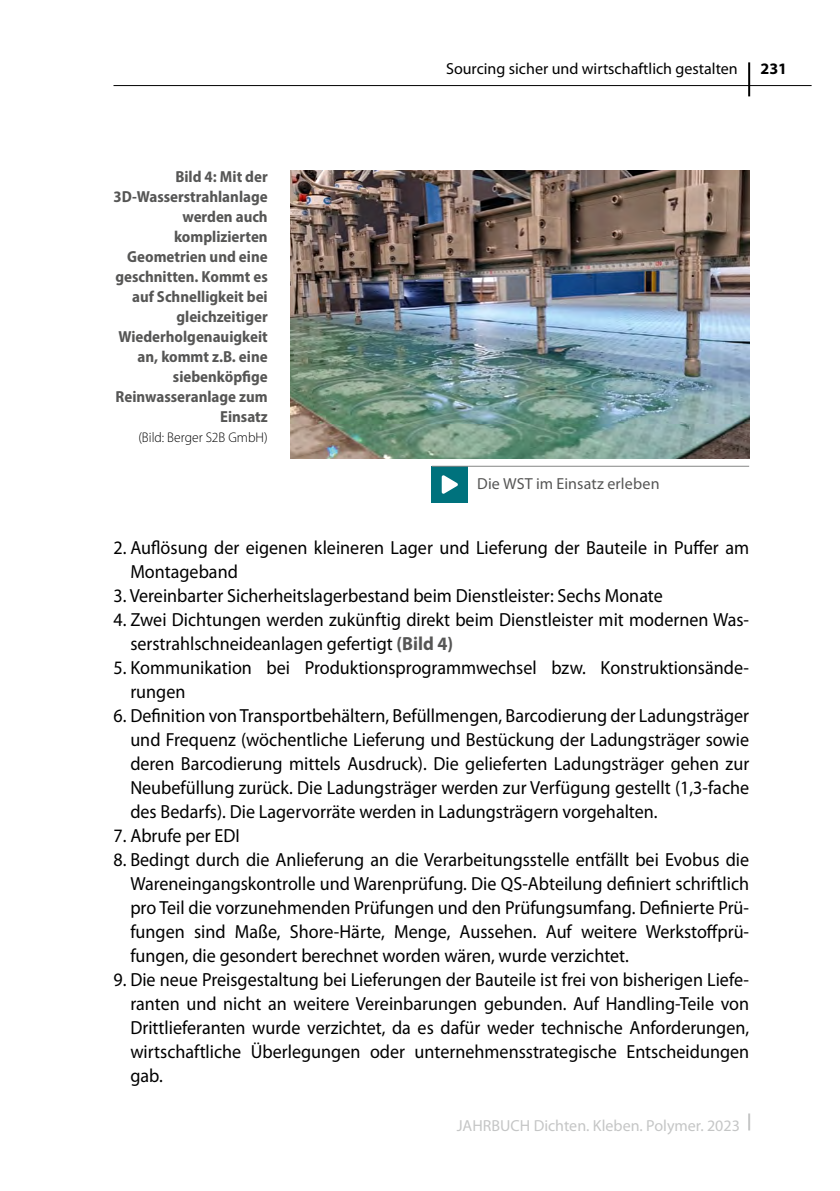
<style>
.page{position:relative;width:840px;height:1191px;background:#fff}
.page>*{position:absolute;margin:0;border:0;box-sizing:border-box;transform-origin:0 0}
.t1{font:19px/24px "Myriad Pro";color:#000;scale:.95 1}
.t2{font:700 semi-condensed 16px/20px "Myriad Pro";color:#565655;text-align:right}
.t3{font:16px "Myriad Pro";color:#000}
.t4{font:16px "Myriad Pro";color:#c5c6c6}
.t5{font:16px "Myriad Pro";letter-spacing:.01em;color:#565655}
.t6{font:700 16px "Myriad Pro";color:#000}
.t7{font:300 14px "Myriad Pro";color:#000}
.s1{font-weight:700;color:#565655}
</style>
<div class="page">
<hr style="left:113px;top:85px;width:698px;height:1px;background:#000">
<hr style="left:747px;top:62px;width:2px;height:34px;background:#000">
<svg style="left:748px;top:1113px;width:1px;height:17px"></svg>
<img style="left:290px;top:170px;width:458px;height:288px">
<div style="left:431px;top:466px;width:37px;height:37px;background:#00727d"></div>
<svg style="left:441px;top:475px;width:17px;height:19px"></svg>
<hr style="left:431px;top:466px;width:317px;height:1px;background:#868786">
<p class="t3" style="left:446px;top:59px;width:293px">Sourcing sicher und wirtschaftlich gestalten</p>
<p class="t6" style="left:760px;top:59px;width:28px">231</p>
<p class="t2" style="left:113px;top:166px;width:155px">Bild 4: Mit der<br>3D-Wasserstrahlanlage werden auch komplizierten<br>Geometrien und eine geschnitten. Kommt es auf Schnelligkeit bei gleichzeitiger<br>Wiederholgenauigkeit an, kommt z.B. eine siebenköpfige<br>Reinwasseranlage zum<br>Einsatz</p>
<p class="t7" style="left:138px;top:429px;width:131px">(Bild: Berger S2B GmbH)</p>
<p class="t5" style="left:477px;top:474px;width:184px">Die WST im Einsatz erleben</p>
<p class="t1" style="left:130px;top:535px;width:652px;text-indent:-17px">2. Auflösung der eigenen kleineren Lager und Lieferung der Bauteile in Puffer am<br>Montageband</p>
<p class="t1" style="left:113px;top:583px;width:579px">3. Vereinbarter Sicherheitslagerbestand beim Dienstleister: Sechs Monate</p>
<p class="t1" style="left:130px;top:607px;width:652px;text-indent:-17px">4. Zwei Dichtungen werden zukünftig direkt beim Dienstleister mit modernen Was&shy;serstrahlschneideanlagen gefertigt <span class="s1">(Bild 4)</span></p>
<p class="t1" style="left:130px;top:655px;width:652px;text-indent:-17px">5. Kommunikation bei Produktionsprogrammwechsel bzw. Konstruktionsände&shy;rungen</p>
<p class="t1" style="left:130px;top:703px;width:652px;text-align:justify;text-indent:-17px">6. Definition von Transportbehältern, Befüllmengen, Barcodierung der Ladungsträger und Frequenz (wöchentliche Lieferung und Bestückung der Ladungsträger sowie deren Barcodierung mittels Ausdruck). Die gelieferten Ladungsträger gehen zur Neubefüllung zurück. Die Ladungsträger werden zur Verfügung gestellt (1,3-fache des Bedarfs). Die Lagervorräte werden in Ladungsträgern vorgehalten.</p>
<p class="t1" style="left:113px;top:823px;width:134px">7. Abrufe per EDI</p>
<p class="t1" style="left:130px;top:847px;width:652px;text-align:justify;text-indent:-17px">8. Bedingt durch die Anlieferung an die Verarbeitungsstelle entfällt bei Evobus die Wareneingangskontrolle und Warenprüfung. Die QS-Abteilung definiert schriftlich pro Teil die vorzunehmenden Prüfungen und den Prüfungsumfang. Definierte Prü&shy;fungen sind Maße, Shore-Härte, Menge, Aussehen. Auf weitere Werkstoffprü&shy;fungen, die gesondert berechnet worden wären, wurde verzichtet.</p>
<p class="t1" style="left:130px;top:967px;width:652px;text-align:justify;text-indent:-17px">9. Die neue Preisgestaltung bei Lieferungen der Bauteile ist frei von bisherigen Liefe&shy;ranten und nicht an weitere Vereinbarungen gebunden. Auf Handling-Teile von Drittlieferanten wurde verzichtet, da es dafür weder technische Anforderungen, wirtschaftliche Überlegungen oder unternehmensstrategische Entscheidungen gab.</p>
<p class="t4" style="left:456px;top:1115px;width:284px">JAHRBUCH Dichten. Kleben. Polymer. 2023</p>
</div>
